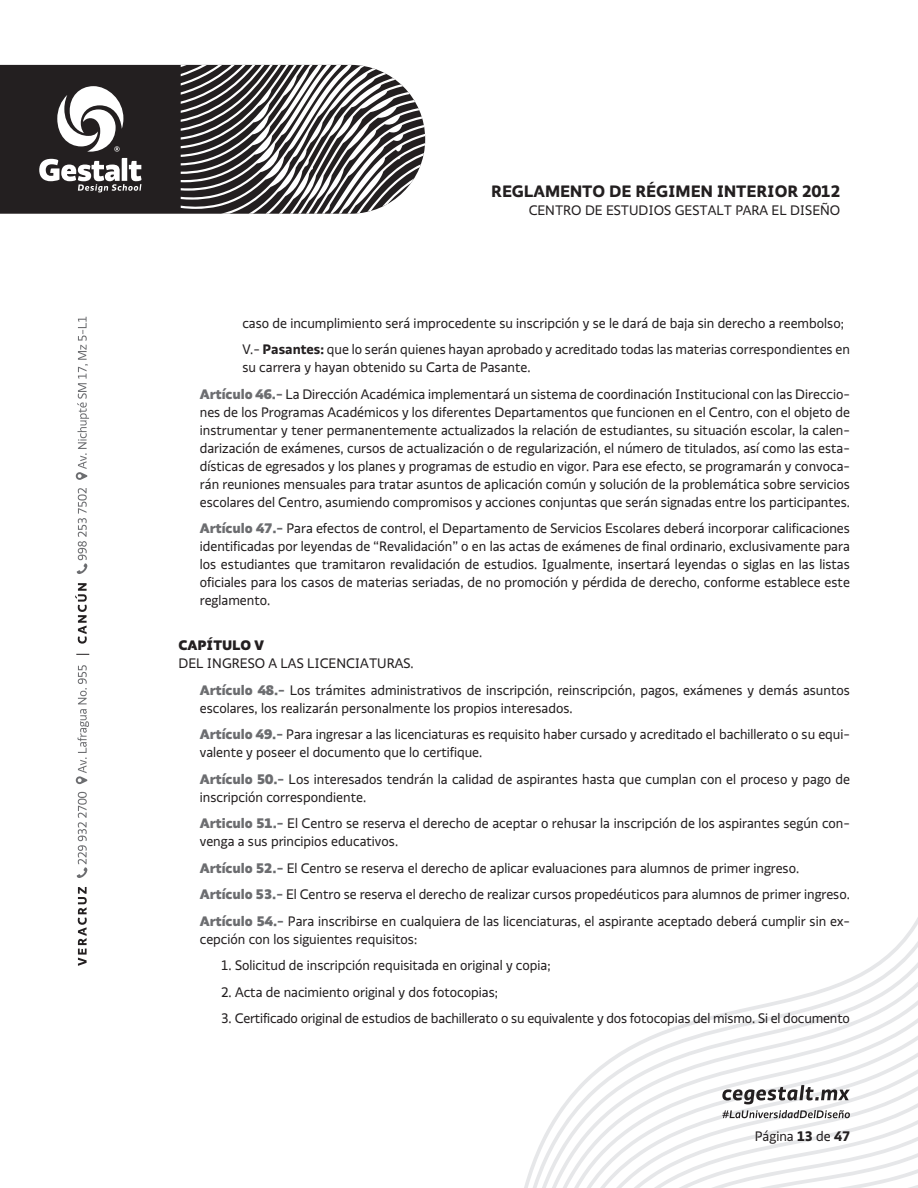
<style>
.page{position:relative;width:918px;height:1188px;background:#fff}
.page>*{position:absolute;margin:0;border:0;box-sizing:border-box;transform-origin:0 0}
.t1{font:700 18px "Gestalt Sans";color:#231f20}
.ARTÍCULOS{font:15px/18px "Gestalt Sans";color:#231f20}
.LISTA_EN_NIVEL{font:15px/18px "Gestalt Sans";color:#231f20}
.NUMERACIONES_DE_ARTÍ{font:15px "Gestalt Sans";letter-spacing:-.01em;color:#231f20}
.TEXTO_BASE{font:15px "Gestalt Sans";color:#231f20}
.TEXTO_BASE-2{font:900 15px "Gestalt Sans";color:#231f20}
.s1{font-weight:700}
.s2{font-weight:900;color:#6c6d70}
</style>
<div class="page">
<svg style="left:524px;top:917px;width:394px;height:271px"></svg>
<svg style="left:600px;top:1052px;width:318px;height:136px"></svg>
<svg style="left:78px;top:887px;width:9px;height:79px"></svg>
<svg style="left:76px;top:654px;width:13px;height:1px"></svg>
<svg style="left:75px;top:583px;width:12px;height:61px"></svg>
<div style="left:0;top:65px;width:181px;height:149px;background:#231f20"></div>
<svg style="left:181px;top:65px;width:244px;height:149px"></svg>
<svg style="left:57px;top:86px;width:66px;height:66px"></svg>
<svg style="left:39px;top:158px;width:102px;height:34px"></svg>
<svg style="left:77px;top:792px;width:10px;height:86px"></svg>
<svg style="left:76px;top:665px;width:13px;height:119px"></svg>
<svg style="left:77px;top:488px;width:10px;height:86px"></svg>
<svg style="left:76px;top:317px;width:13px;height:163px"></svg>
<p class="t1" style="left:491px;top:180px;width:351px">REGLAMENTO DE RÉGIMEN INTERIOR 2012</p>
<p class="ARTÍCULOS" style="left:529px;top:201px;width:313px">CENTRO DE ESTUDIOS GESTALT PARA EL DISEÑO</p>
<p class="LISTA_EN_NIVEL" style="left:242px;top:314px;width:603px">caso de incumplimiento será improcedente su inscripción y se le dará de baja sin derecho a reembolso;</p>
<p class="LISTA_EN_NIVEL" style="left:242px;top:341px;width:609px">V.- <span class="s1">Pasantes:</span> que lo serán quienes hayan aprobado y acreditado todas las materias correspondientes en su carrera y hayan obtenido su Carta de Pasante.</p>
<p class="ARTÍCULOS" style="left:200px;top:385px;width:652px;text-align:justify"><span class="s2">Artículo 46.-</span> La Dirección Académica implementará un sistema de coordinación Institucional con las Direccio&shy;nes de los Programas Académicos y los diferentes Departamentos que funcionen en el Centro, con el objeto de instrumentar y tener permanentemente actualizados la relación de estudiantes, su situación escolar, la calen&shy;darización de exámenes, cursos de actualización o de regularización, el número de titulados, así como las esta&shy;dísticas de egresados y los planes y programas de estudio en vigor. Para ese efecto, se programarán y convoca&shy;rán reuniones mensuales para tratar asuntos de aplicación común y solución de la problemática sobre servicios escolares del Centro, asumiendo compromisos y acciones conjuntas que serán signadas entre los participantes.</p>
<p class="ARTÍCULOS" style="left:200px;top:520px;width:652px;text-align:justify"><span class="s2">Artículo 47.-</span> Para efectos de control, el Departamento de Servicios Escolares deberá incorporar calificaciones identificadas por leyendas de “Revalidación” o en las actas de exámenes de final ordinario, exclusivamente para los estudiantes que tramitaron revalidación de estudios. Igualmente, insertará leyendas o siglas en las listas oficiales para los casos de materias seriadas, de no promoción y pérdida de derecho, conforme establece este reglamento.</p>
<p class="TEXTO_BASE-2" style="left:179px;top:636px;width:87px">CAPÍTULO V</p>
<p class="TEXTO_BASE" style="left:179px;top:654px;width:237px">DEL INGRESO A LAS LICENCIATURAS.</p>
<p class="ARTÍCULOS" style="left:200px;top:681px;width:652px"><span class="s2">Artículo 48.-</span> Los trámites administrativos de inscripción, reinscripción, pagos, exámenes y demás asuntos escolares, los realizarán personalmente los propios interesados.</p>
<p class="ARTÍCULOS" style="left:200px;top:726px;width:652px"><span class="s2">Artículo 49.-</span> Para ingresar a las licenciaturas es requisito haber cursado y acreditado el bachillerato o su equi&shy;valente y poseer el documento que lo certifique.</p>
<p class="ARTÍCULOS" style="left:200px;top:770px;width:652px"><span class="s2">Artículo 50.-</span> Los interesados tendrán la calidad de aspirantes hasta que cumplan con el proceso y pago de inscripción correspondiente.</p>
<p class="ARTÍCULOS" style="left:200px;top:815px;width:652px"><span class="s2">Articulo 51.-</span> El Centro se reserva el derecho de aceptar o rehusar la inscripción de los aspirantes según con&shy;venga a sus principios educativos.</p>
<p class="ARTÍCULOS" style="left:200px;top:859px;width:601px"><span class="s2">Artículo 52.-</span> El Centro se reserva el derecho de aplicar evaluaciones para alumnos de primer ingreso.</p>
<p class="ARTÍCULOS" style="left:200px;top:886px;width:652px"><span class="s2">Artículo 53.-</span> El Centro se reserva el derecho de realizar cursos propedéuticos para alumnos de primer ingreso.</p>
<p class="ARTÍCULOS" style="left:200px;top:912px;width:652px"><span class="s2">Artículo 54.-</span> Para inscribirse en cualquiera de las licenciaturas, el aspirante aceptado deberá cumplir sin ex&shy;cepción con los siguientes requisitos:</p>
<p class="NUMERACIONES_DE_ARTÍ" style="left:221px;top:957px;width:331px">1. Solicitud de inscripción requisitada en original y copia;</p>
<p class="NUMERACIONES_DE_ARTÍ" style="left:221px;top:983px;width:278px">2. Acta de nacimiento original y dos fotocopias;</p>
<p class="NUMERACIONES_DE_ARTÍ" style="left:221px;top:1010px;width:630px">3. Certificado original de estudios de bachillerato o su equivalente y dos fotocopias del mismo. Si el documento</p>
<p class="ARTÍCULOS" style="left:755px;top:1128px;width:97px">Página <span class="s1">13</span> de <span class="s1">47</span></p>
</div>
